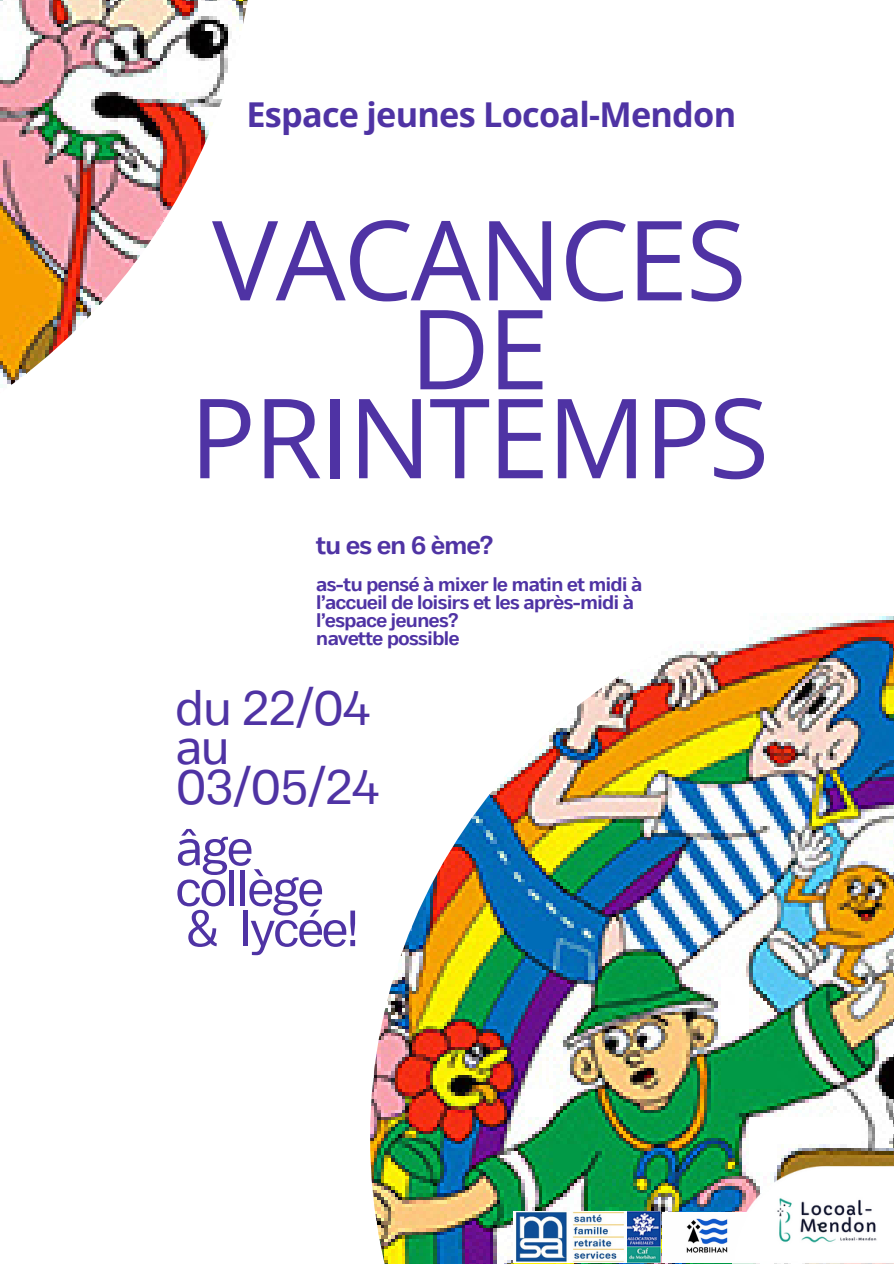
<style>
.page{position:relative;width:894px;height:1264px;background:#fff}
.page>*{position:absolute;margin:0;border:0;box-sizing:border-box;transform-origin:0 0}
.t1{font:110.7px/88.9px "Open Sans";letter-spacing:-.02em;color:#4f33a4;text-align:center}
.t2{font:50.85px/40.5px "Body Text";letter-spacing:-.02em;color:#4f33a4}
.t3{font:49.65px/39.3px "Body Text";letter-spacing:-.02em;color:#4f33a4}
.t4{font:700 34.2px "Open Sans";letter-spacing:-.02em;color:#4f33a4}
.t5{font:700 25.5px "Body Text";letter-spacing:-.02em;color:#4f33a4}
.t6{font:700 19.5px/18px "Body Text";letter-spacing:-.02em;color:#4f33a4}
</style>
<div class="page">
<img style="left:370px;top:616px;width:523px;height:647px">
<img style="left:626px;top:1211px;width:34px;height:51px">
<img style="left:514px;top:1211px;width:112px;height:51px">
<img style="left:662px;top:1212px;width:70px;height:50px">
<img style="left:732px;top:1166px;width:161px;height:97px">
<img style="left:0;top:0;width:248px;height:388px">
<p class="t4" style="left:246px;top:90px;width:491px">Espace jeunes Locoal-Mendon</p>
<p class="t1" style="left:189px;top:213px;width:581px">VACANCES<br>DE<br>PRINTEMPS</p>
<p class="t5" style="left:316px;top:530px;width:178px">tu es en 6 ème?</p>
<h2 class="t6" style="left:316px;top:577px;width:327px">as-tu pensé à mixer le matin et midi à l’accueil de loisirs et les après-midi à l’espace jeunes?</h2>
<h2 class="t6" style="left:316px;top:631px;width:144px">navette possible</h2>
<p class="t3" style="left:176px;top:692px;width:205px">du 22/04 au<br>03/05/24</p>
<p class="t2" style="left:176px;top:831px;width:185px">âge collège &amp; lycée!</p>
</div>
